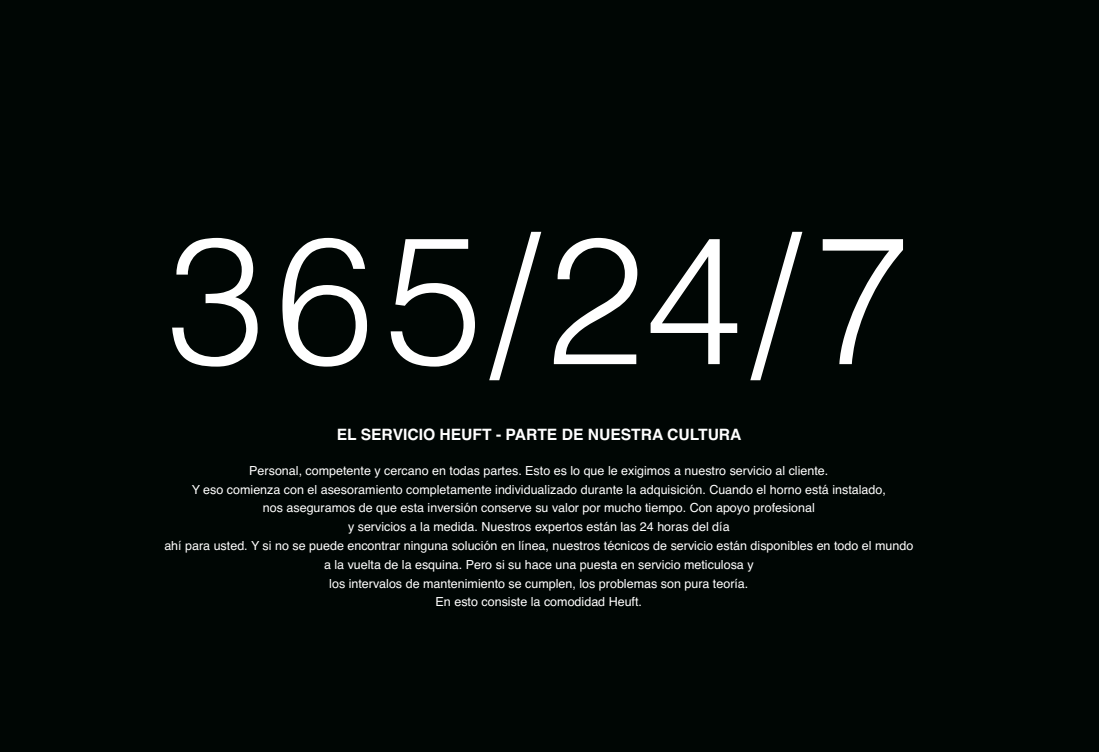
<style>
.page{position:relative;width:1099px;height:752px;background:#fff}
.page>*{position:absolute;margin:0;border:0;box-sizing:border-box;transform-origin:0 0}
.t1{font:300 178.88px "Helvetica";color:#fff}
.Subline_weiss_ES{font:700 15.62px "Helvetica";color:#fff}
.Fliestext_Weiss_ES{font:12.5px "Helvetica";color:#fff}
</style>
<div class="page">
<div style="left:0;top:0;width:1098px;height:751px;background:#000604"></div>
<p class="t1" style="left:166px;top:148px;width:747px">365/24/7</p>
<p class="Subline_weiss_ES" style="left:337px;top:422px;width:406px">EL SERVICIO HEUFT - PARTE DE NUESTRA CULTURA</p>
<p class="Fliestext_Weiss_ES" style="left:249px;top:460px;width:580px">Personal, competente y cercano en todas partes. Esto es lo que le exigimos a nuestro servicio al cliente.</p>
<p class="Fliestext_Weiss_ES" style="left:192px;top:479px;width:695px">Y eso comienza con el asesoramiento completamente individualizado durante la adquisición. Cuando el horno está instalado,</p>
<p class="Fliestext_Weiss_ES" style="left:263px;top:498px;width:553px">nos aseguramos de que esta inversión conserve su valor por mucho tiempo. Con apoyo profesional</p>
<p class="Fliestext_Weiss_ES" style="left:348px;top:517px;width:383px">y servicios a la medida. Nuestros expertos están las 24 horas del día</p>
<p class="Fliestext_Weiss_ES" style="left:164px;top:535px;width:750px">ahí para usted. Y si no se puede encontrar ninguna solución en línea, nuestros técnicos de servicio están disponibles en todo el mundo</p>
<p class="Fliestext_Weiss_ES" style="left:324px;top:554px;width:431px">a la vuelta de la esquina. Pero si su hace una puesta en servicio meticulosa y</p>
<p class="Fliestext_Weiss_ES" style="left:329px;top:573px;width:420px">los intervalos de mantenimiento se cumplen, los problemas son pura teoría.</p>
<p class="Fliestext_Weiss_ES" style="left:435px;top:592px;width:208px">En esto consiste la comodidad Heuft.</p>
</div>
